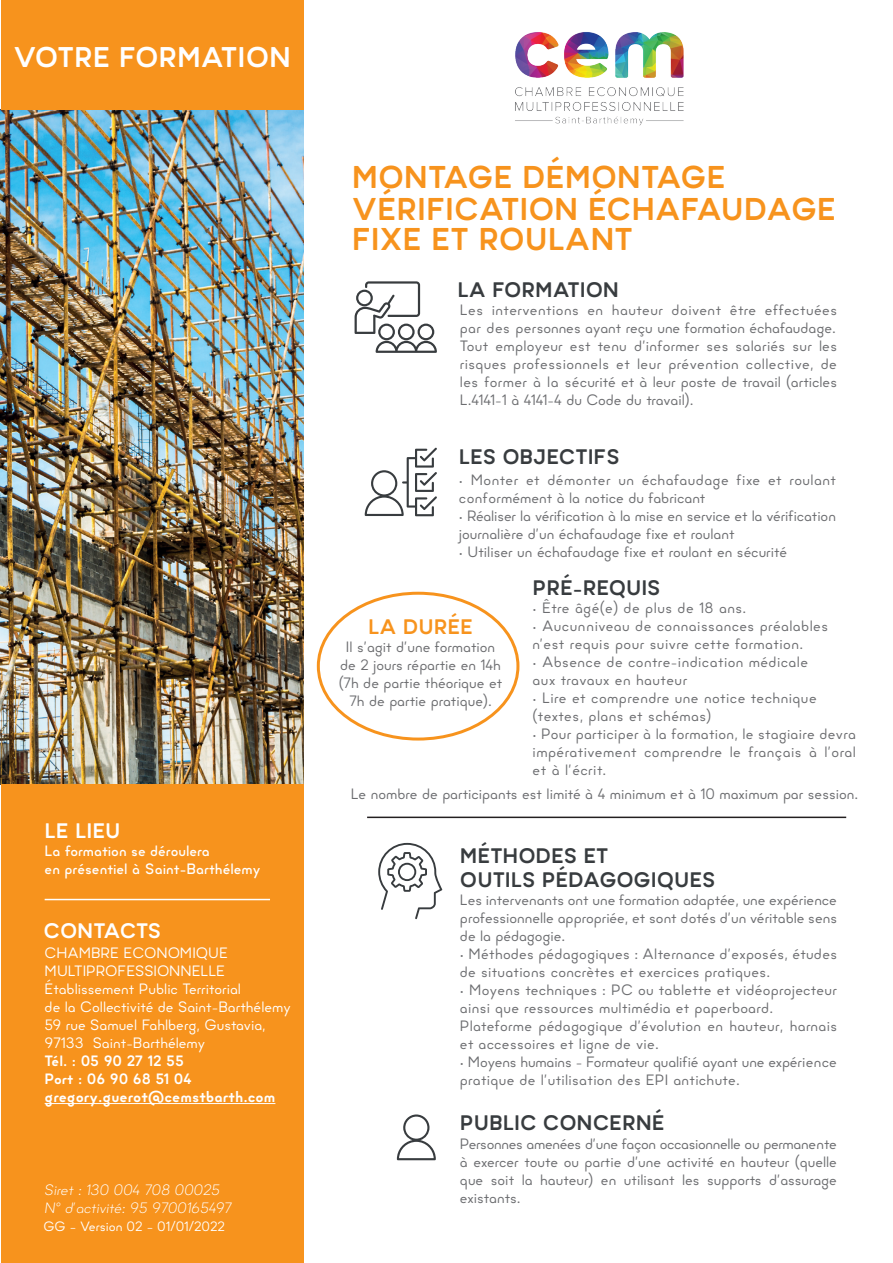
<style>
.page{position:relative;width:893px;height:1263px;background:#fff}
.page>*{position:absolute;margin:0;border:0;box-sizing:border-box;transform-origin:0 0}
.t1{font:700 31.5px/30.8px "Minimo";color:#f7931d}
.t2{font:700 28.5px "Minimo";letter-spacing:-.005em;color:#fff}
.t3{font:700 21px/24px "Minimo";color:#383c3f}
.t4{font:700 21px "Minimo";color:#fff}
.t5{font:700 21px "Minimo";color:#f7931d}
.t6{font:700 15.75px "Minimo";color:#fff}
.t7{font:15px/18px "Minimo";letter-spacing:.01em;color:#6c6d70;text-align:justify}
.t8{font:15px/18px "Minimo";letter-spacing:.03em;color:#6c6d70}
.t9{font:15px/18px "Minimo";color:#fff}
.t10{font:15px/18px "Minimo";letter-spacing:-.01em;color:#6c6d70}
.t11{font:500 15px/18px "Minimo";color:#fff}
.t12{font:italic 300 15px/18px "Minimo";color:#fff}
.t13{font:700 15px/18px "Minimo";color:#fff}
.t14{font:13.5px "Minimo";color:#fff}
</style>
<div class="page">
<img style="left:1px;top:110px;width:303px;height:674px">
<div style="left:1px;top:784px;width:303px;height:479px;background:#f7931d"></div>
<img style="left:515px;top:32px;width:169px;height:94px">
<div style="left:1px;top:1px;width:303px;height:109px;background:#f7931d"></div>
<hr style="left:367px;top:816px;width:479px;height:2px;background:#231f20">
<svg style="left:355px;top:281px;width:82px;height:72px"></svg>
<svg style="left:365px;top:448px;width:72px;height:68px"></svg>
<svg style="left:397px;top:1114px;width:39px;height:46px"></svg>
<svg style="left:378px;top:843px;width:64px;height:76px"></svg>
<hr style="left:45px;top:899px;width:225px;height:1px;background:#fff">
<hr style="left:45px;top:1103px;width:230px;height:1px;background:#fff">
<h2 class="t2" style="left:13px;top:38px;width:279px">VOTRE FORMATION</h2>
<h3 class="t4" style="left:45px;top:816px;width:77px">LE LIEU</h3>
<p class="t11" style="left:45px;top:842px;width:217px">La formation se déroulera<br>en présentiel à Saint-Barthélemy</p>
<h3 class="t4" style="left:44px;top:916px;width:119px">CONTACTS</h3>
<p class="t9" style="left:45px;top:944px;width:248px">CHAMBRE ECONOMIQUE<br>MULTIPROFESSIONNELLE<br>Établissement Public Territorial<br>de la Collectivité de Saint-Barthélemy<br>59 rue Samuel Fahlberg, Gustavia,<br>97133 Saint-Barthélemy</p>
<p class="t13" style="left:45px;top:1051px;width:148px">Tél. : 05 90 27 12 55<br>Port : 06 90 68 51 04</p>
<p class="t6" style="left:45px;top:1086px;width:232px">gregory.guerot@cemstbarth.com</p>
<p class="t12" style="left:45px;top:1181px;width:188px">Siret : 130 004 708 00025<br>N° d’activité: 95 9700165497</p>
<p class="t14" style="left:44px;top:1217px;width:183px">GG – Version 02 – 01/01/2022</p>
<h1 class="t1" style="left:352px;top:161px;width:486px">MONTAGE DÉMONTAGE<br>VÉRIFICATION ÉCHAFAUDAGE<br>FIXE ET ROULANT</h1>
<h3 class="t3" style="left:458px;top:277px;width:163px">LA FORMATION</h3>
<p class="t7" style="left:460px;top:301px;width:379px">Les interventions en hauteur doivent être effectuées par des personnes ayant reçu une formation échafaudage.<br>Tout employeur est tenu d’informer ses salariés sur les risques professionnels et leur prévention collective, de les former à la sécurité et à leur poste de travail (articles L.4141-1 à 4141-4 du Code du travail).</p>
<h3 class="t3" style="left:459px;top:444px;width:162px">LES OBJECTIFS</h3>
<p class="t7" style="left:459px;top:471px;width:379px">• Monter et démonter un échafaudage fixe et roulant conformément à la notice du fabricant</p>
<p class="t10" style="left:459px;top:507px;width:379px">• Réaliser la vérification à la mise en service et la vérification journalière d’un échafaudage fixe et roulant</p>
<p class="t7" style="left:459px;top:543px;width:330px">• Utiliser un échafaudage fixe et roulant en sécurité</p>
<h3 class="t5" style="left:368px;top:612px;width:107px">LA DURÉE</h3>
<p class="t7" style="left:339px;top:638px;width:165px;text-align:center">Il s’agit d’une formation de 2 jours répartie en 14h (7h de partie théorique et<br>7h de partie pratique).</p>
<h3 class="t3" style="left:533px;top:575px;width:129px">PRÉ-REQUIS</h3>
<p class="t8" style="left:533px;top:599px;width:215px">• Être âgé(e) de plus de 18 ans.</p>
<p class="t8" style="left:533px;top:617px;width:297px">• Aucunniveau de connaissances préalables n’est requis pour suivre cette formation.</p>
<p class="t8" style="left:533px;top:653px;width:277px">• Absence de contre-indication médicale aux travaux en hauteur</p>
<p class="t8" style="left:533px;top:689px;width:286px">• Lire et comprendre une notice technique (textes, plans et schémas)</p>
<p class="t7" style="left:533px;top:725px;width:325px">• Pour participer à la formation, le stagiaire devra impérativement comprendre le français à l’oral et à l’écrit.</p>
<p class="t7" style="left:351px;top:785px;width:509px">Le nombre de participants est limité à 4 minimum et à 10 maximum par session.</p>
<h3 class="t3" style="left:460px;top:843px;width:257px">MÉTHODES ET<br>OUTILS PÉDAGOGIQUES</h3>
<p class="t7" style="left:460px;top:891px;width:379px">Les intervenants ont une formation adaptée, une expérience professionnelle appropriée, et sont dotés d’un véritable sens de la pédagogie.</p>
<p class="t7" style="left:460px;top:945px;width:379px">• Méthodes pédagogiques : Alternance d’exposés, études de situations concrètes et exercices pratiques.</p>
<p class="t7" style="left:460px;top:981px;width:379px;text-align:left">• Moyens techniques : PC ou tablette et vidéoprojecteur ainsi que ressources multimédia et paperboard.<br>Plateforme pédagogique d’évolution en hauteur, harnais et accessoires et ligne de vie.</p>
<p class="t7" style="left:460px;top:1053px;width:379px">• Moyens humains - Formateur qualifié ayant une expérience pratique de l’utilisation des EPI antichute.</p>
<h3 class="t3" style="left:460px;top:1110px;width:206px">PUBLIC CONCERNÉ</h3>
<p class="t7" style="left:460px;top:1135px;width:379px">Personnes amenées d’une façon occasionnelle ou permanente à exercer toute ou partie d’une activité en hauteur (quelle que soit la hauteur) en utilisant les supports d’assurage existants.</p>
</div>
